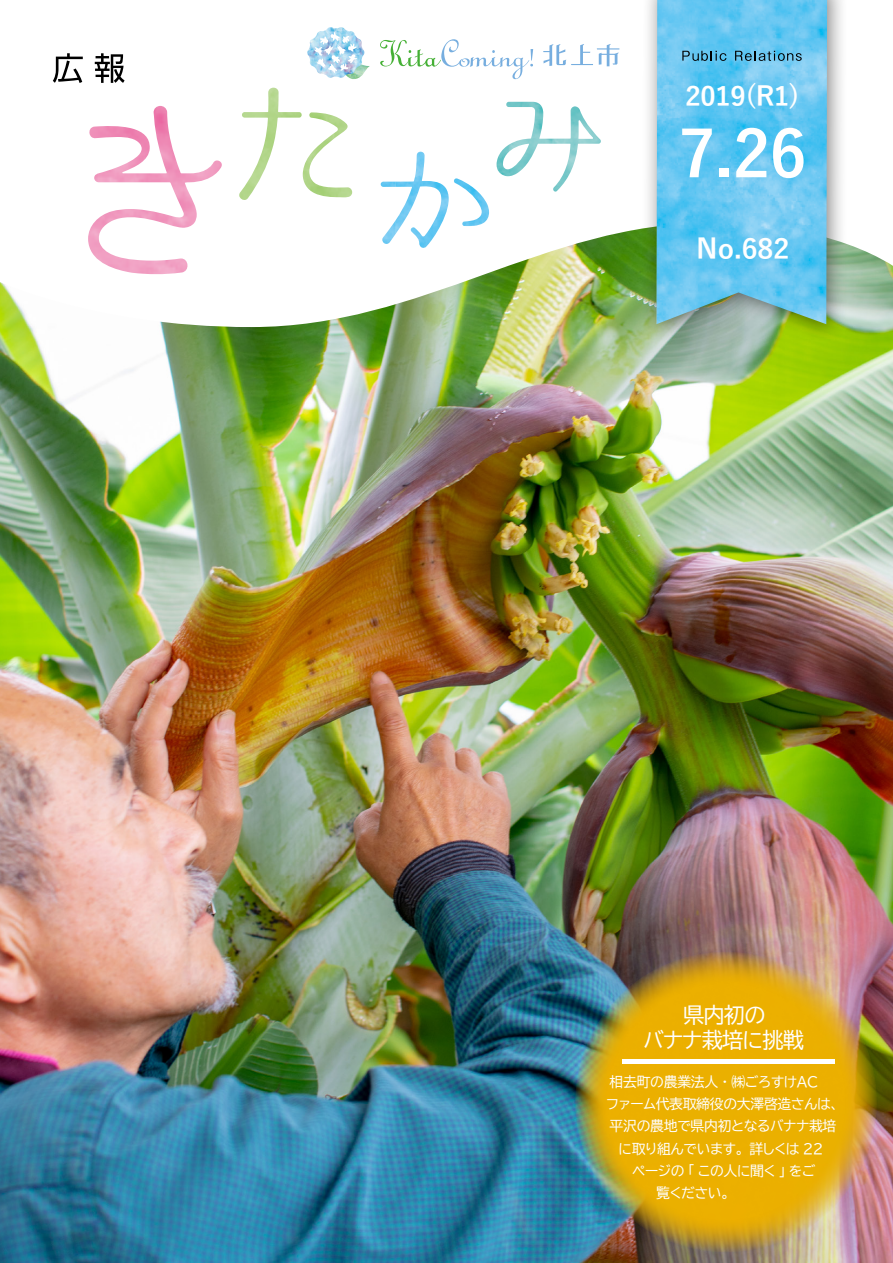
<style>
.page{position:relative;width:893px;height:1263px;background:#fff}
.page>*{position:absolute;margin:0;border:0;box-sizing:border-box;transform-origin:0 0}
.t1{font:700 63.75px "Yu Gothic";color:#fff}
.t2{font:700 27.6px "Yu Gothic";color:#fff}
.t3{font:700 26.55px "Yu Gothic";color:#fff}
.t4{font:21.3px/24.5px "BIZ UDP Gothic";letter-spacing:-.04em;color:#fff;text-align:center}
.t5{font:13.8px "BIZ UDP Gothic";letter-spacing:-.02em;color:#fff}
</style>
<div class="page">
<img style="left:0;top:327px;width:893px;height:936px">
<svg style="left:0;top:48px;width:893px;height:279px"></svg>
<img style="left:88px;top:106px;width:136px;height:169px">
<img style="left:239px;top:88px;width:113px;height:113px">
<img style="left:381px;top:182px;width:15px;height:62px">
<img style="left:396px;top:155px;width:45px;height:92px">
<img style="left:497px;top:102px;width:104px;height:90px">
<svg style="left:53px;top:53px;width:30px;height:30px"></svg>
<svg style="left:95px;top:53px;width:30px;height:30px"></svg>
<div style="left:641px;top:0;width:208px;height:344px;background:#000;opacity:.5"></div>
<img style="left:656px;top:0;width:171px;height:324px">
<svg style="left:682px;top:51px;width:44px;height:10px"></svg>
<svg style="left:735px;top:51px;width:67px;height:10px"></svg>
<img style="left:345px;top:64px;width:25px;height:15px">
<img style="left:307px;top:27px;width:58px;height:51px">
<svg style="left:314px;top:32px;width:43px;height:41px"></svg>
<svg style="left:380px;top:39px;width:153px;height:40px"></svg>
<svg style="left:543px;top:44px;width:76px;height:22px"></svg>
<img style="left:575px;top:952px;width:302px;height:300px;border-radius:151px">
<div style="left:622px;top:1059px;width:213px;height:5px;background:#fff"></div>
<h3 class="t3" style="left:686px;top:81px;width:116px">2019 R( (1</h3>
<h1 class="t1" style="left:679px;top:118px;width:129px">7.26</h1>
<h2 class="t2" style="left:696px;top:234px;width:95px">No.682</h2>
<h3 class="t4" style="left:643px;top:1003px;width:162px">県内初の<br>バナナ栽培に挑戦</h3>
<p class="t5" style="left:610px;top:1075px;width:210px">相去町の農業法人･㈱ごろすけＡＣ</p>
<p class="t5" style="left:607px;top:1097px;width:234px">ファーム代表取締役の大澤啓造さんは、</p>
<p class="t5" style="left:610px;top:1119px;width:228px">平沢の農地で県内初となるバナナ栽培</p>
<p class="t5" style="left:619px;top:1141px;width:206px">に取り組んでいます。詳しくは 22</p>
<p class="t5" style="left:632px;top:1164px;width:185px">ページの｢この人に聞く｣をご</p>
<p class="t5" style="left:656px;top:1186px;width:75px">覧ください。</p>
</div>
